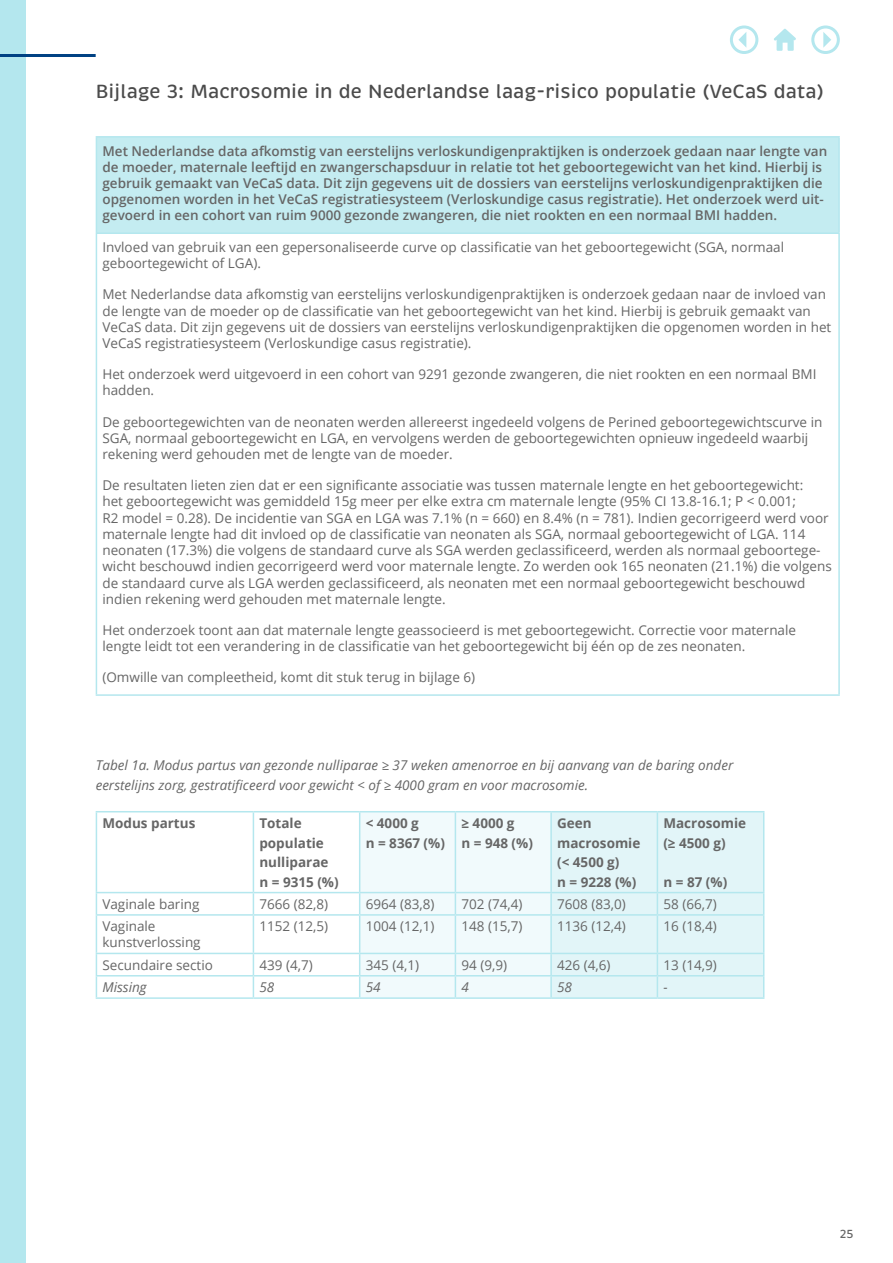
<style>
.page{position:relative;width:893px;height:1263px;background:#fff}
.page>*{position:absolute;margin:0;border:0;box-sizing:border-box;transform-origin:0 0}
.t1{font:500 19.5px "Brevia";color:#4b4b4b}
.t2{font:13.5px/16.2px "Open Sans";color:#666}
.t3{font:600 13.5px/16.2px "Open Sans";color:#666}
.t4{font:italic 13.5px/19.5px "Open Sans";color:#666}
.t5{font:700 13.5px/19.5px "Open Sans";color:#666}
.t6{font:500 12px "Brevia";color:#666}
</style>
<div class="page">
<div style="left:0;top:0;width:26px;height:1263px;background:#b4e7ee"></div>
<hr style="left:0;top:54px;width:96px;height:3px;background:#004183">
<div style="left:811px;top:25px;width:29px;height:29px;border:3px solid #b4e7ee;border-radius:50%"></div>
<svg style="left:823px;top:32px;width:8px;height:16px"></svg>
<div style="left:730px;top:25px;width:28px;height:29px;border:3px solid #b4e7ee;border-radius:50%"></div>
<svg style="left:738px;top:32px;width:8px;height:15px"></svg>
<svg style="left:774px;top:29px;width:22px;height:22px"></svg>
<div style="left:96px;top:137px;width:743px;height:96px;background:#c4ecf1"></div>
<hr style="left:96px;top:136px;width:744px;height:2px;background:#b4e7ee">
<hr style="left:96px;top:138px;width:1px;height:94px;background:#b4e7ee">
<hr style="left:838px;top:138px;width:2px;height:94px;background:#b4e7ee">
<hr style="left:96px;top:232px;width:744px;height:2px;background:#b4e7ee">
<hr style="left:96px;top:234px;width:1px;height:460px;background:#b4e7ee">
<hr style="left:838px;top:234px;width:2px;height:460px;background:#b4e7ee">
<hr style="left:96px;top:694px;width:744px;height:2px;background:#b4e7ee">
<hr style="left:96px;top:811px;width:157px;height:1px;background:#b4e7ee">
<hr style="left:96px;top:812px;width:1px;height:80px;background:#b4e7ee">
<hr style="left:253px;top:811px;width:107px;height:1px;background:#b4e7ee">
<hr style="left:253px;top:812px;width:1px;height:80px;background:#b4e7ee">
<hr style="left:360px;top:811px;width:95px;height:1px;background:#b4e7ee">
<hr style="left:455px;top:811px;width:96px;height:1px;background:#b4e7ee">
<hr style="left:551px;top:811px;width:106px;height:1px;background:#b4e7ee">
<hr style="left:657px;top:811px;width:107px;height:1px;background:#b4e7ee">
<hr style="left:96px;top:892px;width:157px;height:1px;background:#b4e7ee">
<svg style="left:96px;top:893px;width:1px;height:21px"></svg>
<hr style="left:253px;top:892px;width:107px;height:1px;background:#b4e7ee">
<svg style="left:253px;top:893px;width:1px;height:21px"></svg>
<hr style="left:96px;top:914px;width:157px;height:2px;background:#b4e7ee">
<hr style="left:96px;top:916px;width:1px;height:37px;background:#b4e7ee">
<hr style="left:253px;top:914px;width:107px;height:2px;background:#b4e7ee">
<hr style="left:253px;top:916px;width:1px;height:37px;background:#b4e7ee">
<hr style="left:96px;top:953px;width:157px;height:1px;background:#b4e7ee">
<hr style="left:253px;top:953px;width:107px;height:1px;background:#b4e7ee">
<hr style="left:96px;top:975px;width:157px;height:1px;background:#b4e7ee">
<svg style="left:96px;top:954px;width:1px;height:43px"></svg>
<hr style="left:253px;top:975px;width:107px;height:1px;background:#b4e7ee">
<svg style="left:253px;top:954px;width:1px;height:43px"></svg>
<svg style="left:359px;top:812px;width:405px;height:185px"></svg>
<hr style="left:96px;top:997px;width:157px;height:2px;background:#b4e7ee">
<hr style="left:253px;top:997px;width:107px;height:2px;background:#b4e7ee">
<hr style="left:360px;top:997px;width:95px;height:2px;background:#b4e7ee">
<hr style="left:455px;top:997px;width:96px;height:2px;background:#b4e7ee">
<hr style="left:551px;top:997px;width:106px;height:2px;background:#b4e7ee">
<hr style="left:657px;top:997px;width:107px;height:2px;background:#b4e7ee">
<h1 class="t1" style="left:96px;top:79px;width:730px">Bijlage 3: Macrosomie in de Nederlandse laag-risico populatie (VeCaS data)</h1>
<p class="t3" style="left:102px;top:142px;width:726px">Met Nederlandse data afkomstig van eerstelijns verloskundigenpraktijken is onderzoek gedaan naar lengte van de moeder, maternale leeftijd en zwangerschapsduur in relatie tot het geboortegewicht van het kind. Hierbij is gebruik gemaakt van VeCaS data. Dit zijn gegevens uit de dossiers van eerstelijns verloskundigenpraktijken die opgenomen worden in het VeCaS registratiesysteem (Verloskundige casus registratie). Het onderzoek werd uit&shy;gevoerd in een cohort van ruim 9000 gezonde zwangeren, die niet rookten en een normaal BMI hadden.</p>
<p class="t2" style="left:102px;top:239px;width:683px">Invloed van gebruik van een gepersonaliseerde curve op classificatie van het geboortegewicht (SGA, normaal geboortegewicht of LGA).</p>
<p class="t2" style="left:102px;top:286px;width:730px">Met Nederlandse data afkomstig van eerstelijns verloskundigenpraktijken is onderzoek gedaan naar de invloed van de lengte van de moeder op de classificatie van het geboortegewicht van het kind. Hierbij is gebruik gemaakt van VeCaS data. Dit zijn gegevens uit de dossiers van eerstelijns verloskundigenpraktijken die opgenomen worden in het VeCaS registratiesysteem (Verloskundige casus registratie).</p>
<p class="t2" style="left:102px;top:366px;width:715px">Het onderzoek werd uitgevoerd in een cohort van 9291 gezonde zwangeren, die niet rookten en een normaal BMI hadden.</p>
<p class="t2" style="left:102px;top:413px;width:721px">De geboortegewichten van de neonaten werden allereerst ingedeeld volgens de Perined geboortegewichtscurve in<br>SGA, normaal geboortegewicht en LGA, en vervolgens werden de geboortegewichten opnieuw ingedeeld waarbij rekening werd gehouden met de lengte van de moeder.</p>
<p class="t2" style="left:102px;top:477px;width:731px">De resultaten lieten zien dat er een significante associatie was tussen maternale lengte en het geboortegewicht:<br>het geboortegewicht was gemiddeld 15g meer per elke extra cm maternale lengte (95% CI 13.8-16.1; P &lt; 0.001;<br>R2 model = 0.28). De incidentie van SGA en LGA was 7.1% (n = 660) en 8.4% (n = 781). Indien gecorrigeerd werd voor maternale lengte had dit invloed op de classificatie van neonaten als SGA, normaal geboortegewicht of LGA. 114 neonaten (17.3%) die volgens de standaard curve als SGA werden geclassificeerd, werden als normaal geboortege&shy;wicht beschouwd indien gecorrigeerd werd voor maternale lengte. Zo werden ook 165 neonaten (21.1%) die volgens de standaard curve als LGA werden geclassificeerd, als neonaten met een normaal geboortegewicht beschouwd indien rekening werd gehouden met maternale lengte.</p>
<p class="t2" style="left:102px;top:621px;width:695px">Het onderzoek toont aan dat maternale lengte geassocieerd is met geboortegewicht. Correctie voor maternale lengte leidt tot een verandering in de classificatie van het geboortegewicht bij één op de zes neonaten.</p>
<p class="t2" style="left:102px;top:669px;width:374px">(Omwille van compleetheid, komt dit stuk terug in bijlage 6)</p>
<p class="t4" style="left:96px;top:755px;width:639px">Tabel 1a. Modus partus van gezonde nulliparae ≥ 37 weken amenorroe en bij aanvang van de baring onder eerstelijns zorg, gestratificeerd voor gewicht &lt; of ≥ 4000 gram en voor macrosomie.</p>
<p class="t5" style="left:102px;top:813px;width:94px">Modus partus</p>
<p class="t5" style="left:259px;top:813px;width:81px">Totale populatie nulliparae n = 9315 (%)</p>
<p class="t5" style="left:366px;top:813px;width:81px">&lt; 4000 g<br>n = 8367 (%)</p>
<p class="t5" style="left:461px;top:813px;width:73px">≥ 4000 g<br>n = 948 (%)</p>
<p class="t5" style="left:557px;top:813px;width:85px">Geen macrosomie (&lt; 4500 g)<br>n = 9228 (%)</p>
<p class="t5" style="left:663px;top:813px;width:84px">Macrosomie (≥ 4500 g)</p>
<p class="t5" style="left:663px;top:871px;width:65px">n = 87 (%)</p>
<p class="t2" style="left:102px;top:895px;width:99px">Vaginale baring</p>
<p class="t2" style="left:259px;top:895px;width:70px">7666 (82,8)</p>
<p class="t2" style="left:366px;top:895px;width:70px">6964 (83,8)</p>
<p class="t2" style="left:461px;top:895px;width:63px">702 (74,4)</p>
<p class="t2" style="left:557px;top:895px;width:70px">7608 (83,0)</p>
<p class="t2" style="left:663px;top:895px;width:55px">58 (66,7)</p>
<p class="t2" style="left:102px;top:918px;width:100px">Vaginale kunstverlossing</p>
<p class="t2" style="left:259px;top:918px;width:70px">1152 (12,5)</p>
<p class="t2" style="left:366px;top:918px;width:70px">1004 (12,1)</p>
<p class="t2" style="left:461px;top:918px;width:63px">148 (15,7)</p>
<p class="t2" style="left:557px;top:918px;width:70px">1136 (12,4)</p>
<p class="t2" style="left:663px;top:918px;width:55px">16 (18,4)</p>
<p class="t2" style="left:102px;top:956px;width:112px">Secundaire sectio</p>
<p class="t2" style="left:259px;top:956px;width:55px">439 (4,7)</p>
<p class="t2" style="left:366px;top:956px;width:55px">345 (4,1)</p>
<p class="t2" style="left:461px;top:956px;width:47px">94 (9,9)</p>
<p class="t2" style="left:557px;top:956px;width:55px">426 (4,6)</p>
<p class="t2" style="left:663px;top:956px;width:55px">13 (14,9)</p>
<p class="t4" style="left:102px;top:977px;width:46px">Missing</p>
<p class="t4" style="left:259px;top:977px;width:16px">58</p>
<p class="t4" style="left:366px;top:977px;width:16px">54</p>
<p class="t4" style="left:461px;top:977px;width:9px">4</p>
<p class="t4" style="left:557px;top:977px;width:16px">58</p>
<p class="t4" style="left:663px;top:977px;width:6px">-</p>
<p class="t6" style="left:840px;top:1227px;width:15px">25</p>
</div>
